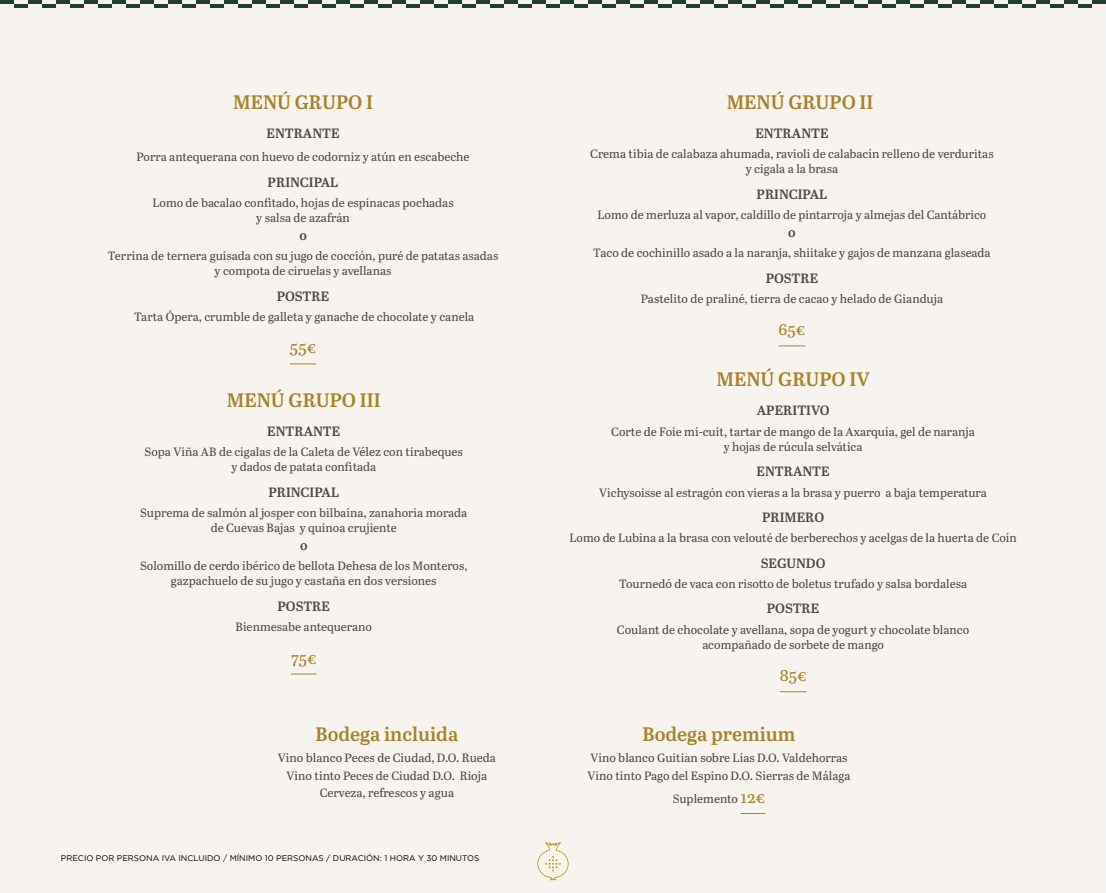
<style>
.page{position:relative;width:1106px;height:893px;background:#f7f4ef}
.page>*{position:absolute;margin:0;border:0;box-sizing:border-box;transform-origin:0 0}
.t1{font:600 19.5px "Abril Text";color:#a8822c}
.t2{font:16.5px "Abril Text";color:#a8822c}
.t3{font:600 13.5px "Abril Text";color:#4a4a49}
.t4{font:12px/15px "Abril Text";color:#4a4a49;text-align:center}
.t5{font:8.25px "Gotham";color:#000}
.s1{font-size:16.5px;color:#a8822c}
</style>
<div class="page">
<svg style="left:537px;top:842px;width:31px;height:38px"></svg>
<hr style="left:462px;top:4px;width:14px;height:4px;background:#213e30">
<hr style="left:434px;top:4px;width:14px;height:4px;background:#213e30">
<hr style="left:448px;top:0;width:14px;height:4px;background:#213e30">
<hr style="left:420px;top:0;width:14px;height:4px;background:#213e30">
<hr style="left:406px;top:4px;width:14px;height:4px;background:#213e30">
<hr style="left:378px;top:4px;width:14px;height:4px;background:#213e30">
<hr style="left:350px;top:4px;width:14px;height:4px;background:#213e30">
<hr style="left:322px;top:4px;width:14px;height:4px;background:#213e30">
<hr style="left:294px;top:4px;width:14px;height:4px;background:#213e30">
<hr style="left:392px;top:0;width:14px;height:4px;background:#213e30">
<hr style="left:364px;top:0;width:14px;height:4px;background:#213e30">
<hr style="left:336px;top:0;width:14px;height:4px;background:#213e30">
<hr style="left:308px;top:0;width:14px;height:4px;background:#213e30">
<hr style="left:266px;top:4px;width:14px;height:4px;background:#213e30">
<hr style="left:238px;top:4px;width:14px;height:4px;background:#213e30">
<hr style="left:210px;top:4px;width:14px;height:4px;background:#213e30">
<hr style="left:182px;top:4px;width:14px;height:4px;background:#213e30">
<hr style="left:280px;top:0;width:14px;height:4px;background:#213e30">
<hr style="left:252px;top:0;width:14px;height:4px;background:#213e30">
<hr style="left:224px;top:0;width:14px;height:4px;background:#213e30">
<hr style="left:196px;top:0;width:14px;height:4px;background:#213e30">
<hr style="left:154px;top:4px;width:14px;height:4px;background:#213e30">
<hr style="left:126px;top:4px;width:14px;height:4px;background:#213e30">
<hr style="left:98px;top:4px;width:14px;height:4px;background:#213e30">
<hr style="left:70px;top:4px;width:14px;height:4px;background:#213e30">
<hr style="left:168px;top:0;width:14px;height:4px;background:#213e30">
<hr style="left:140px;top:0;width:14px;height:4px;background:#213e30">
<hr style="left:112px;top:0;width:14px;height:4px;background:#213e30">
<hr style="left:84px;top:0;width:14px;height:4px;background:#213e30">
<hr style="left:42px;top:4px;width:14px;height:4px;background:#213e30">
<hr style="left:14px;top:4px;width:14px;height:4px;background:#213e30">
<hr style="left:56px;top:0;width:14px;height:4px;background:#213e30">
<hr style="left:28px;top:0;width:14px;height:4px;background:#213e30">
<hr style="left:0;top:0;width:14px;height:4px;background:#213e30">
<hr style="left:937px;top:4px;width:14px;height:4px;background:#213e30">
<hr style="left:910px;top:4px;width:14px;height:4px;background:#213e30">
<hr style="left:924px;top:0;width:13px;height:4px;background:#213e30">
<hr style="left:896px;top:0;width:14px;height:4px;background:#213e30">
<hr style="left:882px;top:4px;width:14px;height:4px;background:#213e30">
<hr style="left:854px;top:4px;width:14px;height:4px;background:#213e30">
<hr style="left:826px;top:4px;width:14px;height:4px;background:#213e30">
<hr style="left:798px;top:4px;width:14px;height:4px;background:#213e30">
<hr style="left:770px;top:4px;width:14px;height:4px;background:#213e30">
<hr style="left:868px;top:0;width:14px;height:4px;background:#213e30">
<hr style="left:840px;top:0;width:14px;height:4px;background:#213e30">
<hr style="left:812px;top:0;width:14px;height:4px;background:#213e30">
<hr style="left:784px;top:0;width:14px;height:4px;background:#213e30">
<hr style="left:742px;top:4px;width:14px;height:4px;background:#213e30">
<hr style="left:714px;top:4px;width:14px;height:4px;background:#213e30">
<hr style="left:686px;top:4px;width:14px;height:4px;background:#213e30">
<hr style="left:658px;top:4px;width:14px;height:4px;background:#213e30">
<hr style="left:756px;top:0;width:14px;height:4px;background:#213e30">
<hr style="left:728px;top:0;width:14px;height:4px;background:#213e30">
<hr style="left:700px;top:0;width:14px;height:4px;background:#213e30">
<hr style="left:672px;top:0;width:14px;height:4px;background:#213e30">
<hr style="left:630px;top:4px;width:14px;height:4px;background:#213e30">
<hr style="left:602px;top:4px;width:14px;height:4px;background:#213e30">
<hr style="left:574px;top:4px;width:14px;height:4px;background:#213e30">
<hr style="left:546px;top:4px;width:14px;height:4px;background:#213e30">
<hr style="left:644px;top:0;width:14px;height:4px;background:#213e30">
<hr style="left:616px;top:0;width:14px;height:4px;background:#213e30">
<hr style="left:588px;top:0;width:14px;height:4px;background:#213e30">
<hr style="left:560px;top:0;width:14px;height:4px;background:#213e30">
<hr style="left:518px;top:4px;width:14px;height:4px;background:#213e30">
<hr style="left:490px;top:4px;width:14px;height:4px;background:#213e30">
<hr style="left:532px;top:0;width:14px;height:4px;background:#213e30">
<hr style="left:504px;top:0;width:14px;height:4px;background:#213e30">
<hr style="left:476px;top:0;width:14px;height:4px;background:#213e30">
<hr style="left:1078px;top:4px;width:13px;height:4px;background:#213e30">
<hr style="left:1050px;top:4px;width:14px;height:4px;background:#213e30">
<hr style="left:1022px;top:4px;width:14px;height:4px;background:#213e30">
<hr style="left:1091px;top:0;width:14px;height:4px;background:#213e30">
<hr style="left:1064px;top:0;width:14px;height:4px;background:#213e30">
<hr style="left:1036px;top:0;width:14px;height:4px;background:#213e30">
<hr style="left:994px;top:4px;width:14px;height:4px;background:#213e30">
<hr style="left:966px;top:4px;width:14px;height:4px;background:#213e30">
<hr style="left:1008px;top:0;width:14px;height:4px;background:#213e30">
<hr style="left:980px;top:0;width:14px;height:4px;background:#213e30">
<hr style="left:952px;top:0;width:14px;height:4px;background:#213e30">
<svg style="left:290px;top:364px;width:26px;height:1px"></svg>
<svg style="left:778px;top:346px;width:27px;height:1px"></svg>
<svg style="left:291px;top:674px;width:25px;height:1px"></svg>
<svg style="left:779px;top:691px;width:27px;height:1px"></svg>
<svg style="left:740px;top:813px;width:25px;height:1px"></svg>
<h1 class="t1" style="left:233px;top:88px;width:141px">MENÚ GRUPO I</h1>
<h1 class="t1" style="left:726px;top:88px;width:148px">MENÚ GRUPO II</h1>
<p class="t3" style="left:266px;top:123px;width:75px">ENTRANTE</p>
<p class="t4" style="left:136px;top:149px;width:334px">Porra antequerana con huevo de codorniz y atún en escabeche</p>
<p class="t3" style="left:268px;top:172px;width:72px">PRINCIPAL</p>
<p class="t4" style="left:152px;top:195px;width:303px">Lomo de bacalao confitado, hojas de espinacas pochadas y salsa de azafrán</p>
<p class="t3" style="left:299px;top:225px;width:9px">o</p>
<p class="t4" style="left:108px;top:248px;width:392px">Terrina de ternera guisada con su jugo de cocción, puré de patatas asadas y compota de ciruelas y avellanas</p>
<p class="t3" style="left:277px;top:286px;width:54px">POSTRE</p>
<p class="t4" style="left:134px;top:309px;width:342px">Tarta Ópera, crumble de galleta y ganache de chocolate y canela</p>
<h2 class="t2" style="left:290px;top:336px;width:28px">55€</h2>
<h1 class="t1" style="left:227px;top:386px;width:155px">MENÚ GRUPO III</h1>
<p class="t3" style="left:267px;top:421px;width:75px">ENTRANTE</p>
<p class="t4" style="left:145px;top:444px;width:320px">Sopa Viña AB de cigalas de la Caleta de Vélez con tirabeques y dados de patata confitada</p>
<p class="t3" style="left:268px;top:482px;width:72px">PRINCIPAL</p>
<p class="t4" style="left:140px;top:505px;width:328px">Suprema de salmón al josper con bilbaína, zanahoria morada de Cuevas Bajas y quinoa crujiente</p>
<p class="t3" style="left:300px;top:535px;width:9px">o</p>
<p class="t4" style="left:140px;top:558px;width:329px">Solomillo de cerdo ibérico de bellota Dehesa de los Monteros, gazpachuelo de su jugo y castaña en dos versiones</p>
<p class="t3" style="left:277px;top:596px;width:54px">POSTRE</p>
<p class="t4" style="left:235px;top:619px;width:138px">Bienmesabe antequerano</p>
<h2 class="t2" style="left:291px;top:646px;width:27px">75€</h2>
<h1 class="t1" style="left:315px;top:719px;width:144px">Bodega incluida</h1>
<p class="t4" style="left:278px;top:748px;width:219px;line-height:17.5px">Vino blanco Peces de Ciudad, D.O. Rueda<br>Vino tinto Peces de Ciudad D.O. Rioja<br>Cerveza, refrescos y agua</p>
<p class="t5" style="left:61px;top:853px;width:420px">PRECIO POR PERSONA IVA INCLUIDO / MÍNIMO 10 PERSONAS / DURACIÓN: 1 HORA Y 30 MINUTOS</p>
<p class="t3" style="left:755px;top:123px;width:75px">ENTRANTE</p>
<p class="t4" style="left:590px;top:146px;width:405px">Crema tibia de calabaza ahumada, ravioli de calabacín relleno de verduritas y cigala a la brasa</p>
<p class="t3" style="left:756px;top:184px;width:72px">PRINCIPAL</p>
<p class="t4" style="left:597px;top:207px;width:390px">Lomo de merluza al vapor, caldillo de pintarroja y almejas del Cantábrico</p>
<p class="t3" style="left:788px;top:222px;width:9px">o</p>
<p class="t4" style="left:593px;top:245px;width:399px">Taco de cochinillo asado a la naranja, shiitake y gajos de manzana glaseada</p>
<p class="t3" style="left:765px;top:268px;width:54px">POSTRE</p>
<p class="t4" style="left:641px;top:291px;width:304px">Pastelito de praliné, tierra de cacao y helado de Gianduja</p>
<h2 class="t2" style="left:778px;top:318px;width:28px">65€</h2>
<h1 class="t1" style="left:716px;top:365px;width:155px">MENÚ GRUPO IV</h1>
<p class="t3" style="left:756px;top:401px;width:74px">APERITIVO</p>
<p class="t4" style="left:611px;top:424px;width:365px">Corte de Foie mi-cuit, tartar de mango de la Axarquía, gel de naranja y hojas de rúcula selvática</p>
<p class="t3" style="left:756px;top:461px;width:75px">ENTRANTE</p>
<p class="t4" style="left:599px;top:484px;width:389px">Vichysoisse al estragón con vieras a la brasa y puerro a baja temperatura</p>
<p class="t3" style="left:762px;top:507px;width:64px">PRIMERO</p>
<p class="t4" style="left:569px;top:530px;width:449px">Lomo de Lubina a la brasa con velouté de berberechos y acelgas de la huerta de Coín</p>
<p class="t3" style="left:760px;top:553px;width:66px">SEGUNDO</p>
<p class="t4" style="left:619px;top:576px;width:350px">Tournedó de vaca con risotto de boletus trufado y salsa bordalesa</p>
<p class="t3" style="left:767px;top:599px;width:54px">POSTRE</p>
<p class="t4" style="left:617px;top:622px;width:354px">Coulant de chocolate y avellana, sopa de yogurt y chocolate blanco acompañado de sorbete de mango</p>
<h2 class="t2" style="left:779px;top:663px;width:28px">85€</h2>
<h1 class="t1" style="left:642px;top:719px;width:155px">Bodega premium</h1>
<p class="t4" style="left:587px;top:748px;width:264px;line-height:17.5px;text-align:left">Vino blanco Guitian sobre Lías D.O. Valdehorras<br>Vino tinto Pago del Espino D.O. Sierras de Málaga</p>
<p class="t4" style="left:672px;top:791px;width:94px">Suplemento <span class="s1">12€</span></p>
</div>
